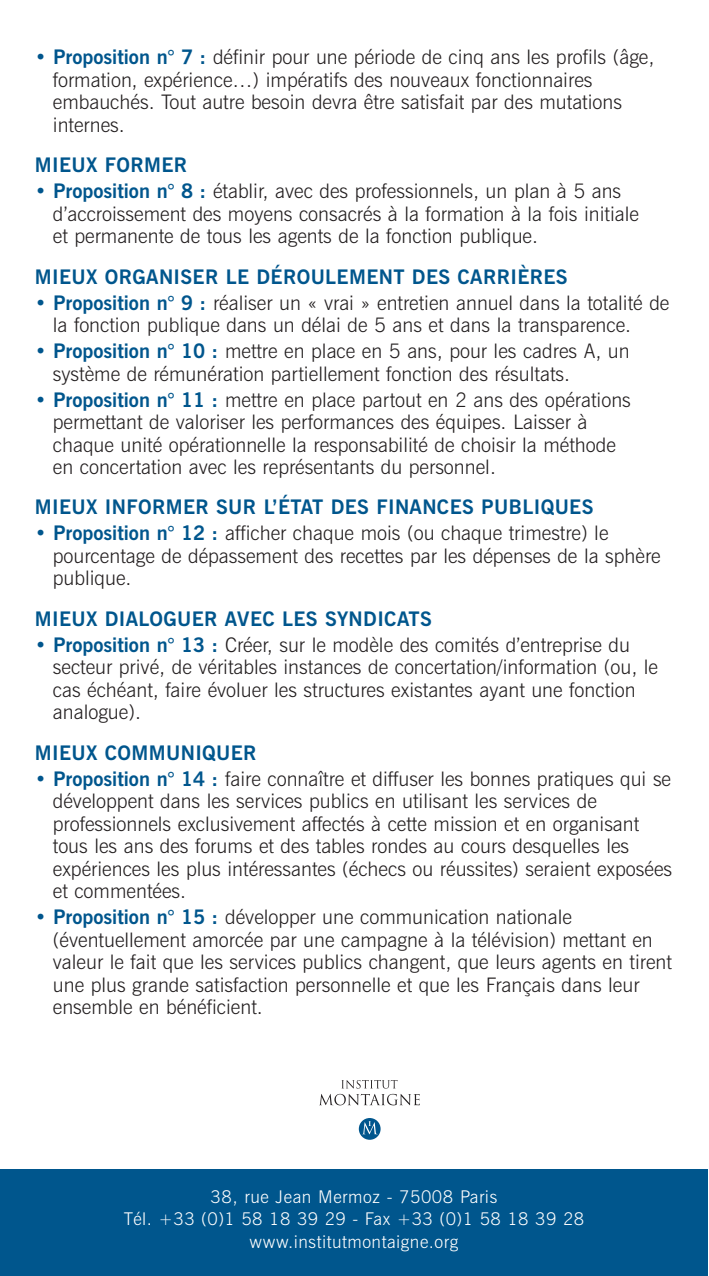
<style>
.page{position:relative;width:709px;height:1276px;background:#fff}
.page>*{position:absolute;margin:0;border:0;box-sizing:border-box;transform-origin:0 0}
.t1{font:300 20px/22.5px "News Gothic BT";color:#231f20}
.t2{font:700 20px "News Gothic BT";letter-spacing:.02em;color:#00568d}
.t3{font:300 17.5px/22.5px "News Gothic BT";letter-spacing:.03em;color:#fff;text-align:center}
.s1{color:#00568d}
.s2{font-weight:700;color:#00568d}
</style>
<div class="page">
<div style="left:0;top:1170px;width:708px;height:106px;background:#00568d"></div>
<div style="left:359px;top:1118px;width:21px;height:21px;background:#00568d;border-radius:50%"></div>
<svg style="left:363px;top:1121px;width:15px;height:13px"></svg>
<img style="left:320px;top:1080px;width:99px;height:26px">
<p class="t1" style="left:53px;top:46px;width:603px;text-indent:-18px"><span class="s1">•</span> <span class="s2">Proposition n° 7 :</span> définir pour une période de cinq ans les profils (âge, formation, expérience…) impératifs des nouveaux fonctionnaires embauchés. Tout autre besoin devra être satisfait par des mutations internes.</p>
<p class="t2" style="left:35px;top:153px;width:154px">MIEUX FORMER</p>
<p class="t1" style="left:53px;top:180px;width:587px;text-indent:-18px"><span class="s1">•</span> <span class="s2">Proposition n° 8 :</span> établir, avec des professionnels, un plan à 5 ans d’accroissement des moyens consacrés à la formation à la fois initiale et permanente de tous les agents de la fonction publique.</p>
<p class="t2" style="left:35px;top:264px;width:534px">MIEUX ORGANISER LE DÉROULEMENT DES CARRIÈRES</p>
<p class="t1" style="left:53px;top:291px;width:618px;text-indent:-18px"><span class="s1">•</span> <span class="s2">Proposition n° 9 :</span> réaliser un « vrai » entretien annuel dans la totalité de la fonction publique dans un délai de 5 ans et dans la transparence.</p>
<p class="t1" style="left:53px;top:340px;width:578px;text-indent:-18px"><span class="s1">•</span> <span class="s2">Proposition n° 10 :</span> mettre en place en 5 ans, pour les cadres A, un système de rémunération partiellement fonction des résultats.</p>
<p class="t1" style="left:53px;top:388px;width:579px;text-indent:-18px"><span class="s1">•</span> <span class="s2">Proposition n° 11 :</span> mettre en place partout en 2 ans des opérations permettant de valoriser les performances des équipes. Laisser à chaque unité opérationnelle la responsabilité de choisir la méthode en concertation avec les représentants du personnel.</p>
<p class="t2" style="left:35px;top:495px;width:560px">MIEUX INFORMER SUR L’ÉTAT DES FINANCES PUBLIQUES</p>
<p class="t1" style="left:53px;top:522px;width:609px;text-indent:-18px"><span class="s1">•</span> <span class="s2">Proposition n° 12 :</span> afficher chaque mois (ou chaque trimestre) le pourcentage de dépassement des recettes par les dépenses de la sphère publique.</p>
<p class="t2" style="left:35px;top:606px;width:398px">MIEUX DIALOGUER AVEC LES SYNDICATS</p>
<p class="t1" style="left:53px;top:633px;width:607px;text-indent:-18px"><span class="s1">•</span> <span class="s2">Proposition n° 13 :</span> Créer, sur le modèle des comités d’entreprise du secteur privé, de véritables instances de concertation/information (ou, le cas échéant, faire évoluer les structures existantes ayant une fonction analogue).</p>
<p class="t2" style="left:35px;top:740px;width:223px">MIEUX COMMUNIQUER</p>
<p class="t1" style="left:53px;top:767px;width:621px;text-indent:-18px"><span class="s1">•</span> <span class="s2">Proposition n° 14 :</span> faire connaître et diffuser les bonnes pratiques qui se développent dans les services publics en utilisant les services de professionnels exclusivement affectés à cette mission et en organisant tous les ans des forums et des tables rondes au cours desquelles les expériences les plus intéressantes (échecs ou réussites) seraient exposées et commentées.</p>
<p class="t1" style="left:53px;top:905px;width:620px;text-indent:-18px"><span class="s1">•</span> <span class="s2">Proposition n° 15 :</span> développer une communication nationale (éventuellement amorcée par une campagne à la télévision) mettant en valeur le fait que les services publics changent, que leurs agents en tirent une plus grande satisfaction personnelle et que les Français dans leur ensemble en bénéficient.</p>
<p class="t3" style="left:124px;top:1185px;width:462px">38, rue Jean Mermoz - 75008 Paris<br>Tél. +33 (0)1 58 18 39 29 - Fax +33 (0)1 58 18 39 28 www.institutmontaigne.org</p>
</div>
